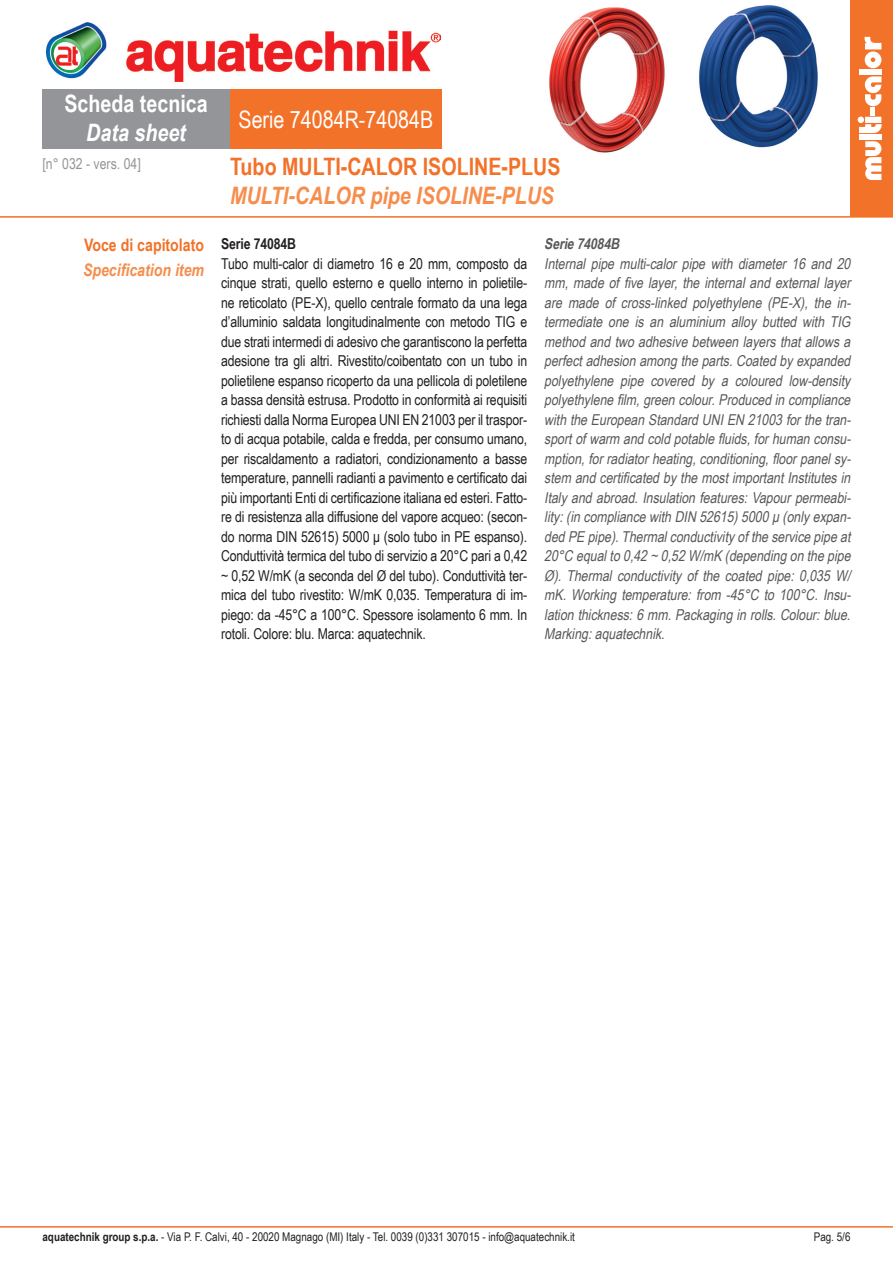
<style>
.page{position:relative;width:893px;height:1263px;background:#fff}
.page>*{position:absolute;margin:0;border:0;box-sizing:border-box;transform-origin:0 0}
.t1{font:700 24px "Arial Narrow";color:#f37229}
.t2{font:italic 700 24px "Arial Narrow";color:#f68d4d}
.t3{font:24px "Arial Narrow";color:#fff}
.t4{font:700 24px "Arial Narrow";color:#fff}
.t5{font:italic 700 24px "Arial Narrow";color:#fff}
.t6{font:italic 700 17.25px "Arial Narrow";color:#f68d4d}
.t7{font:700 17.25px "Arial Narrow";color:#f37229}
.t8{font:15px/19.5px "Arial Narrow";letter-spacing:-.01em;color:#231f20;text-align:justify}
.t9{font:italic 15px/19.5px "Arial Narrow";color:#57585a;text-align:justify}
.t10{font:15px "Arial Narrow";color:#939598}
.t11{font:700 15px "Arial Narrow";letter-spacing:-.01em;color:#231f20}
.t12{font:italic 700 15px "Arial Narrow";color:#57585a}
.t13{font:12px "Arial Narrow";color:#231f20}
.s1{font-weight:700}
</style>
<div class="page">
<hr style="left:0;top:1226px;width:893px;height:1px;background:#f37229">
<div style="left:230px;top:89px;width:212px;height:60px;background:#f37229"></div>
<div style="left:43px;top:89px;width:187px;height:60px;background:#939598"></div>
<hr style="left:0;top:216px;width:893px;height:2px;background:#f37229">
<div style="left:850px;top:0;width:43px;height:217px;background:#f37229"></div>
<div style="left:859px;top:134px;width:22px;height:6px;background:#fff"></div>
<svg style="left:865px;top:141px;width:16px;height:39px"></svg>
<svg style="left:858px;top:76px;width:24px;height:57px"></svg>
<div style="left:859px;top:69px;width:22px;height:6px;background:#fff"></div>
<svg style="left:865px;top:37px;width:16px;height:31px"></svg>
<img style="left:47px;top:22px;width:393px;height:60px">
<img style="left:549px;top:7px;width:116px;height:146px">
<img style="left:699px;top:5px;width:119px;height:143px">
<p class="t4" style="left:64px;top:86px;width:145px">Scheda tecnica</p>
<p class="t5" style="left:86px;top:114px;width:101px">Data sheet</p>
<p class="t10" style="left:43px;top:152px;width:100px">[n° 032 - vers. 04]</p>
<p class="t7" style="left:84px;top:232px;width:122px">Voce di capitolato</p>
<p class="t6" style="left:83px;top:257px;width:123px">Specification item</p>
<p class="t3" style="left:239px;top:102px;width:196px">Serie 74084R-74084B</p>
<p class="t1" style="left:230px;top:149px;width:332px">Tubo MULTI-CALOR ISOLINE-PLUS</p>
<p class="t2" style="left:230px;top:178px;width:326px">MULTI-CALOR pipe ISOLINE-PLUS</p>
<p class="t11" style="left:221px;top:232px;width:76px">Serie 74084B</p>
<p class="t8" style="left:221px;top:253px;width:308px">Tubo multi-calor di diametro 16 e 20 mm, composto da cinque strati, quello esterno e quello interno in polietile&shy;ne reticolato (PE-X), quello centrale formato da una lega d’alluminio saldata longitudinalmente con metodo TIG e due strati intermedi di adesivo che garantiscono la perfetta adesione tra gli altri. Rivestito/coibentato con un tubo in polietilene espanso ricoperto da una pellicola di poletilene a bassa densità estrusa. Prodotto in conformità ai requisiti richiesti dalla Norma Europea UNI EN 21003 per il traspor&shy;to di acqua potabile, calda e fredda, per consumo umano, per riscaldamento a radiatori, condizionamento a basse temperature, pannelli radianti a pavimento e certificato dai più importanti Enti di certificazione italiana ed esteri. Fatto&shy;re di resistenza alla diffusione del vapore acqueo: (secon&shy;do norma DIN 52615) 5000 μ (solo tubo in PE espanso).<br>Conduttività termica del tubo di servizio a 20°C pari a 0,42 ~ 0,52 W/mK (a seconda del Ø del tubo). Conduttività ter&shy;mica del tubo rivestito: W/mK 0,035. Temperatura di im&shy;piego: da -45°C a 100°C. Spessore isolamento 6 mm. In rotoli. Colore: blu. Marca: aquatechnik.</p>
<p class="t12" style="left:544px;top:232px;width:80px">Serie74084B</p>
<p class="t9" style="left:544px;top:253px;width:311px">Internal pipe multi-calor pipe with diameter 16 and 20 mm, made of five layer, the internal and external layer are made of cross-linked polyethylene (PE-X), the in&shy;termediate one is an aluminium alloy butted with TIG methodandtwoadhesivebetweenlayersthatallowsa perfectadhesionamongtheparts.Coatedbyexpanded polyethylene pipe covered by a coloured low-density polyethylenefilm,greencolour.Producedincompliance withtheEuropeanStandardUNIEN 21003forthetran&shy;sportofwarm andcoldpotablefluids,forhumanconsu&shy;mption,forradiatorheating,conditioning,floorpanelsy&shy;stem andcertificatedbythemostimportantInstitutesin Italyandabroad.Insulationfeatures:Vapourpermeabi&shy;lity:(incompliancewithDIN 52615)5000μ(onlyexpan&shy;dedPE pipe).Thermalconductivityoftheservicepipeat 20°C equalto0,42~ 0,52W/mK (dependingonthepipe Ø). Thermal conductivity of the coated pipe: 0,035 W/ mK. Working temperature: from -45°C to 100°C. Insu&shy;lationthickness:6mm.Packaginginrolls.Colour:blue.<br>Marking:aquatechnik.</p>
<p class="t13" style="left:43px;top:1228px;width:534px"><span class="s1">aquatechnik group s.p.a.</span> - Via P. F. Calvi, 40 - 20020 Magnago (MI) Italy - Tel. 0039 (0)331 307015 - info@aquatechnik.it</p>
<p class="t13" style="left:814px;top:1228px;width:38px">Pag. 5/6</p>
</div>
